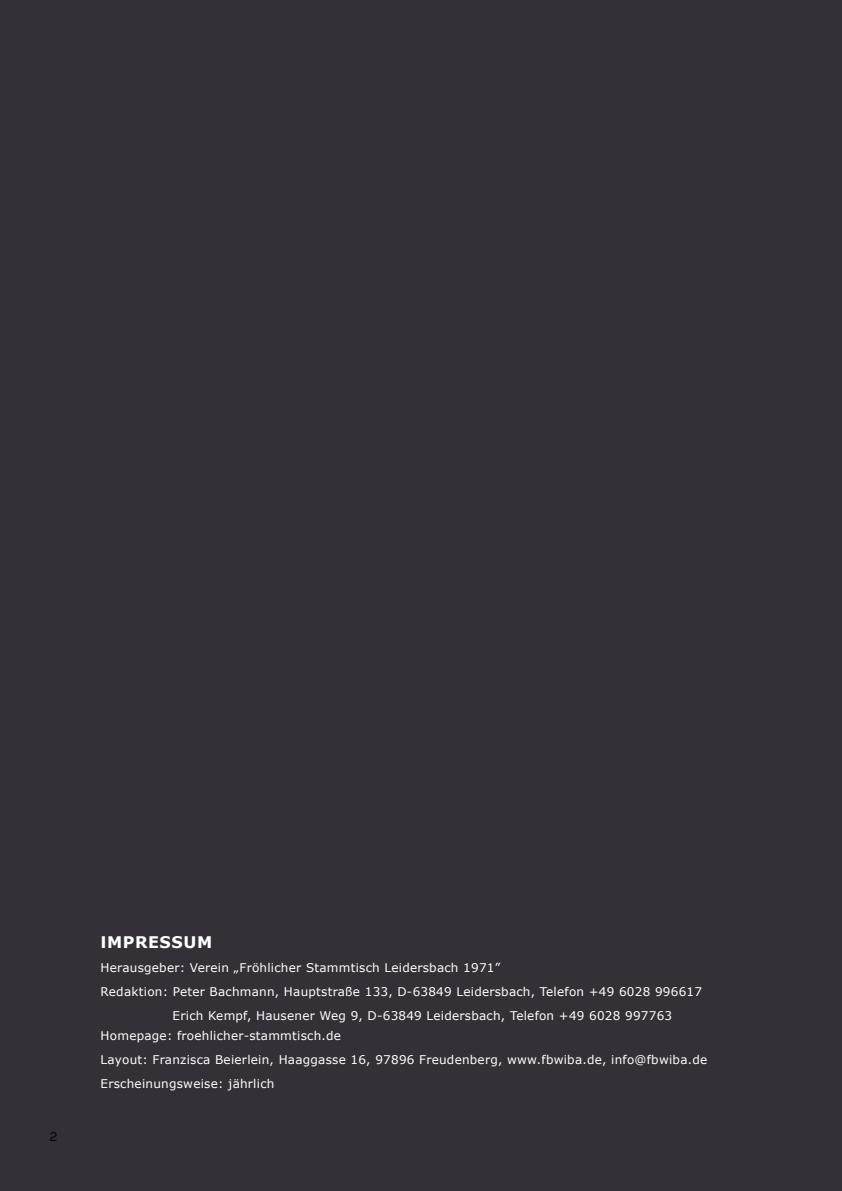
<style>
.page{position:relative;width:842px;height:1191px;background:#fff}
.page>*{position:absolute;margin:0;border:0;box-sizing:border-box;transform-origin:0 0}
.t1{font:700 16px "Verdana";letter-spacing:.035em;color:#fff}
.t2{font:14px "Karla";color:#020203}
.t3{font:12px/24px "Verdana";letter-spacing:.02em;color:#fff}
</style>
<div class="page">
<div style="left:0;top:0;width:841px;height:1191px;background:#353037"></div>
<p class="t2" style="left:50px;top:1128px;width:10px">2</p>
<h1 class="t1" style="left:101px;top:931px;width:113px">IMPRESSUM</h1>
<p class="t3" style="left:101px;top:956px;width:401px">Herausgeber: Verein „Fröhlicher Stammtisch Leidersbach 1971”</p>
<p class="t3" style="left:101px;top:980px;width:603px">Redaktion: Peter Bachmann, Hauptstraße 133, D-63849 Leidersbach, Telefon +49 6028 996617</p>
<p class="t3" style="left:173px;top:1004px;width:501px">Erich Kempf, Hausener Weg 9, D-63849 Leidersbach, Telefon +49 6028 997763</p>
<p class="t3" style="left:101px;top:1024px;width:608px">Homepage: froehlicher-stammtisch.de<br>Layout: Franzisca Beierlein, Haaggasse 16, 97896 Freudenberg, www.fbwiba.de, info@fbwiba.de<br>Erscheinungsweise: jährlich</p>
</div>
